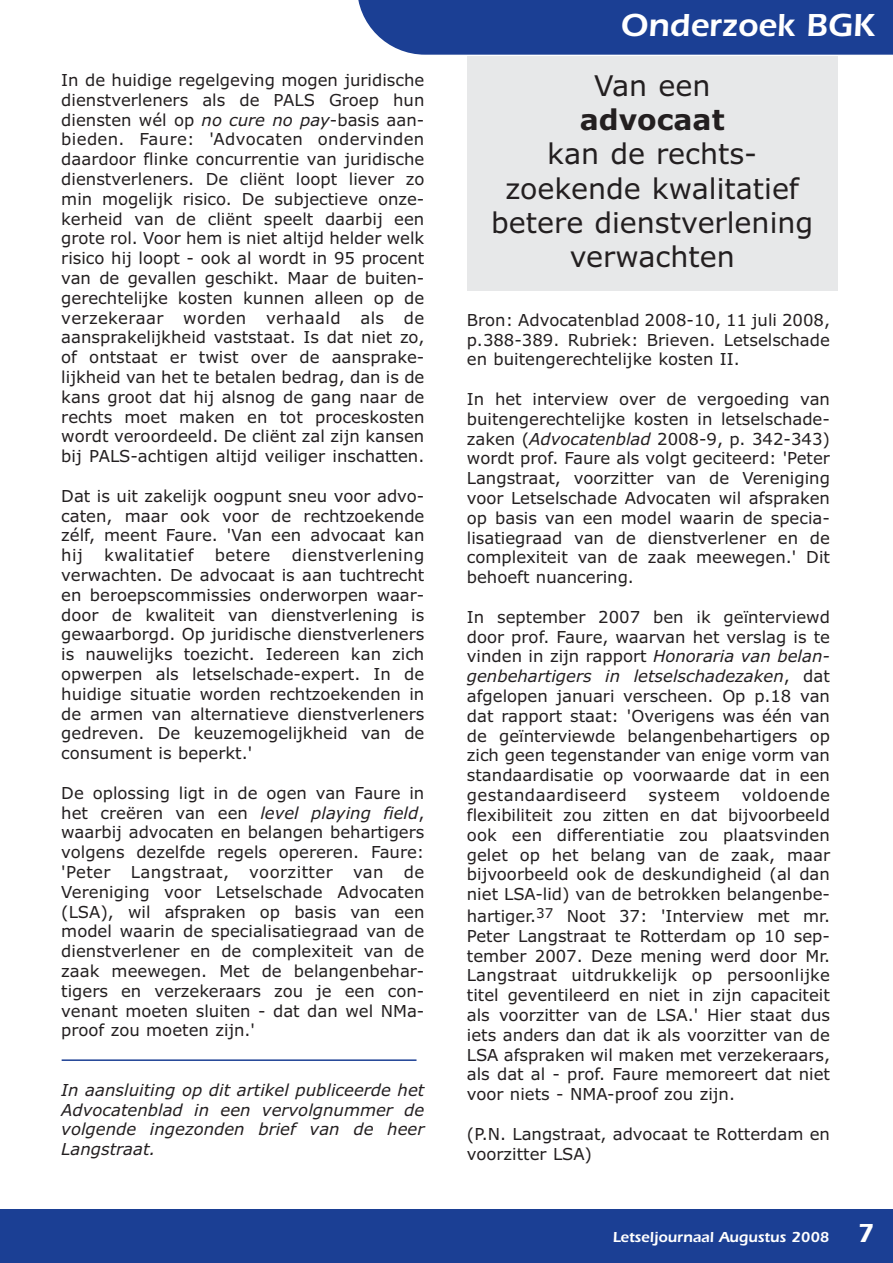
<style>
.page{position:relative;width:893px;height:1263px;background:#fff}
.page>*{position:absolute;margin:0;border:0;box-sizing:border-box;transform-origin:0 0}
.t1{font:600 33px "Itc Eras";color:#fff}
.t2{font:28.5px/34.2px "Verdana";color:#231f20;text-align:center}
.t3{font:700 28.5px "Verdana";color:#231f20}
.t4{font:16.5px/19.8px "Verdana";color:#231f20;text-align:justify}
.t5{font:italic 16.5px/19.8px "Verdana";color:#231f20;text-align:justify}
.t6{font:16.5px "Verdana";letter-spacing:.025em;color:#231f20}
.t7{font:600 15px "Itc Eras";color:#fff}
.s1{font-style:italic}
.s2{font-size:27px}
</style>
<div class="page">
<div style="left:0;top:1210px;width:893px;height:53px;background:#1b3f94"></div>
<div style="left:467px;top:56px;width:370px;height:235px;background:#e7e8e9"></div>
<div style="left:358px;top:0;width:535px;height:55px;background:#1b3f94"></div>
<hr style="left:62px;top:1059px;width:354px;height:2px;background:#1b3f94">
<p class="t4" style="left:61px;top:71px;width:365px">In de huidige regelgeving mogen juridische dienstverleners als de PALS Groep hun diensten wél op <span class="s1">no cure no pay</span>-basis aan&shy;bieden. Faure: 'Advocaten ondervinden daardoor flinke concurrentie van juridische dienstverleners. De cliënt loopt liever zo min mogelijk risico. De subjectieve onze&shy;kerheid van de cliënt speelt daarbij een grote rol. Voor hem is niet altijd helder welk risico hij loopt - ook al wordt in 95 procent van de gevallen geschikt. Maar de buiten&shy;gerechtelijke kosten kunnen alleen op de verzekeraar worden verhaald als de aansprakelijkheid vaststaat. Is dat niet zo, of ontstaat er twist over de aansprake&shy;lijkheid van het te betalen bedrag, dan is de kans groot dat hij alsnog de gang naar de rechts moet maken en tot proceskosten wordt veroordeeld. De cliënt zal zijn kansen bij PALS-achtigen altijd veiliger inschatten.</p>
<p class="t4" style="left:61px;top:487px;width:365px">Dat is uit zakelijk oogpunt sneu voor advo&shy;caten, maar ook voor de rechtzoekende zélf, meent Faure. 'Van een advocaat kan hij</p>
<p class="t6" style="left:104px;top:549px;width:91px">kwalitatief</p>
<p class="t4" style="left:215px;top:547px;width:57px">betere</p>
<p class="t4" style="left:61px;top:547px;width:365px;text-indent:230px">dienstverlening verwachten. De advocaat is aan tuchtrecht en beroepscommissies onderworpen waar&shy;door de kwaliteit van dienstverlening is gewaarborgd. Op juridische dienstverleners is nauwelijks toezicht. Iedereen kan zich opwerpen als letselschade-expert. In de huidige situatie worden rechtzoekenden in de armen van alternatieve dienstverleners gedreven. De keuzemogelijkheid van de consument is beperkt.'</p>
<p class="t4" style="left:61px;top:784px;width:365px">De oplossing ligt in de ogen van Faure in het creëren van een <span class="s1">level playing field</span>, waarbij advocaten en belangen behartigers volgens dezelfde regels opereren. Faure: 'Peter Langstraat, voorzitter van de Vereniging voor Letselschade Advocaten (LSA), wil afspraken op basis van een model waarin de specialisatiegraad van de dienstverlener en de complexiteit van de zaak meewegen. Met de belangenbehar&shy;tigers en verzekeraars zou je een con&shy;venant moeten sluiten - dat dan wel NMa&shy;proof zou moeten zijn.'</p>
<p class="t5" style="left:61px;top:1081px;width:365px">In aansluiting op dit artikel publiceerde het Advocatenblad in een vervolgnummer de volgende ingezonden brief van de heer Langstraat.</p>
<h1 class="t1" style="left:621px;top:14px;width:256px">Onderzoek BGK</h1>
<h2 class="t2" style="left:594px;top:71px;width:118px">Van een</h2>
<h2 class="t3" style="left:580px;top:108px;width:146px">advocaat</h2>
<h2 class="t2" style="left:491px;top:139px;width:324px">kan de rechts&shy;zoekende kwalitatief betere dienstverlening verwachten</h2>
<p class="t4" style="left:467px;top:311px;width:365px">Bron: Advocatenblad 2008-10, 11 juli 2008, p.388-389. Rubriek: Brieven. Letselschade en buitengerechtelijke kosten II.</p>
<p class="t4" style="left:467px;top:391px;width:365px">In het interview over de vergoeding van buitengerechtelijke kosten in letselschade&shy;zaken (<span class="s1">Advocatenblad</span> 2008-9, p. 342-343) wordt prof. Faure als volgt geciteerd: 'Peter Langstraat, voorzitter van de Vereniging voor Letselschade Advocaten wil afspraken op basis van een model waarin de specia&shy;lisatiegraad van de dienstverlener en de complexiteit van de zaak meewegen.' Dit behoeft nuancering.</p>
<p class="t4" style="left:467px;top:608px;width:365px">In september 2007 ben ik geïnterviewd door prof. Faure, waarvan het verslag is te vinden in zijn rapport <span class="s1">Honoraria van belan&shy;genbehartigers in letselschadezaken</span>, dat afgelopen januari verscheen. Op p.18 van dat rapport staat: 'Overigens was één van de geïnterviewde belangenbehartigers op zich geen tegenstander van enige vorm van standaardisatie op voorwaarde dat in een gestandaardiseerd</p>
<p class="t4" style="left:467px;top:787px;width:365px;text-indent:275px">voldoende flexibiliteit zou zitten en dat bijvoorbeeld ook een differentiatie zou plaatsvinden gelet op het belang van de zaak, maar bijvoorbeeld ook de deskundigheid (al dan niet LSA-lid) van de betrokken belangenbe-</p>
<p class="t4" style="left:467px;top:907px;width:365px">hartiger.<sup>37</sup> Noot 37: 'Interview met mr.<br>Peter Langstraat te Rotterdam op 10 sep&shy;tember 2007. Deze mening werd door Mr.<br>Langstraat uitdrukkelijk op persoonlijke titel geventileerd en niet in zijn capaciteit als voorzitter van de LSA.' Hier staat dus iets anders dan dat ik als voorzitter van de LSA afspraken wil maken met verzekeraars, als dat al - prof. Faure memoreert dat niet voor niets - NMA-proof zou zijn.</p>
<p class="t4" style="left:467px;top:1125px;width:365px">(P.N. Langstraat, advocaat te Rotterdam en voorzitter LSA)</p>
<p class="t6" style="left:648px;top:788px;width:73px">systeem</p>
<p class="t7" style="left:613px;top:1232px;width:264px">Letseljournaal Augustus 2008 <span class="s2">7</span></p>
</div>
